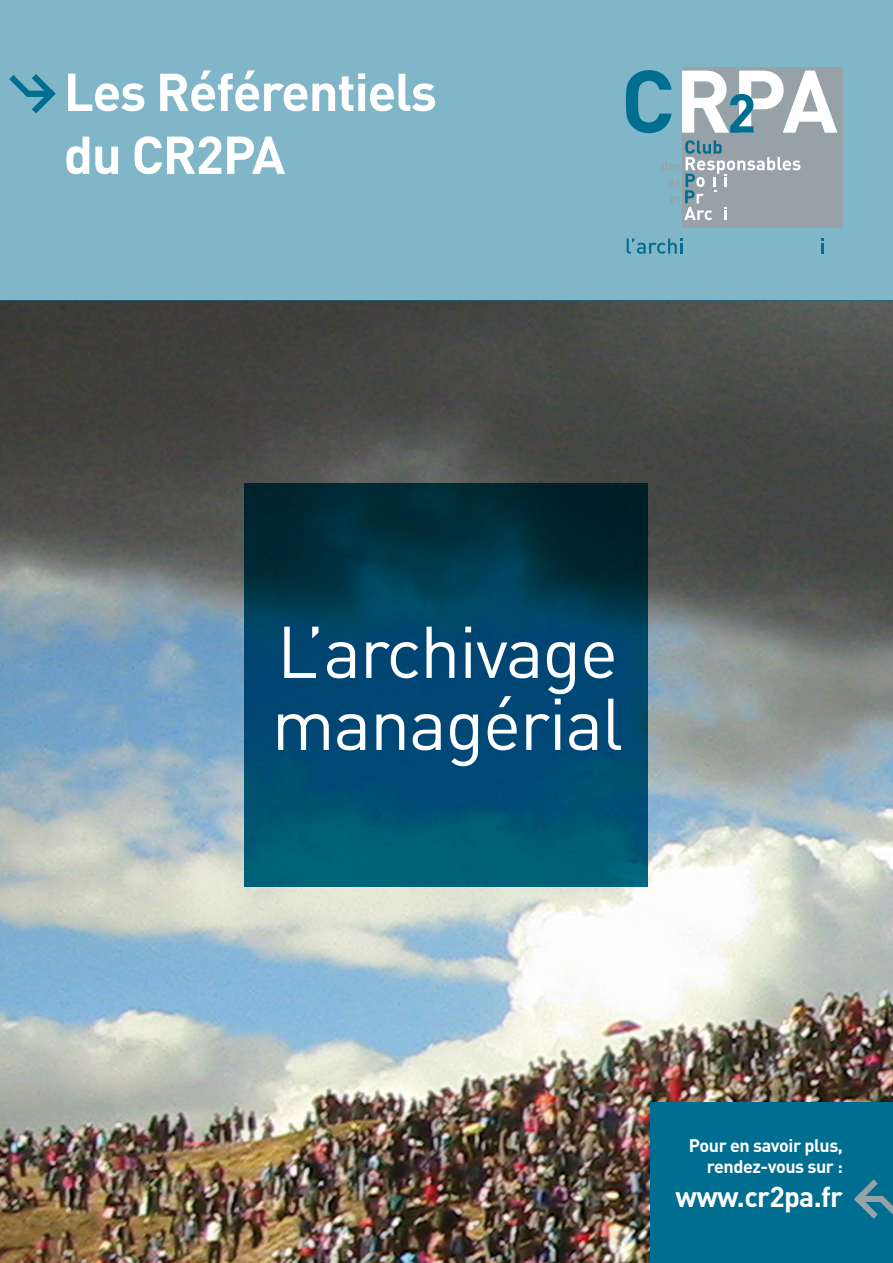
<style>
.page{position:relative;width:893px;height:1263px;background:#fff}
.page>*{position:absolute;margin:0;border:0;box-sizing:border-box;transform-origin:0 0}
.t1{font:72px/72px "DIN";letter-spacing:-.02em;color:#fff}
.t2{font:700 52.35px/62.8px "DIN";letter-spacing:-.025em;color:#fff}
.t3{font:700 28.35px "DIN";letter-spacing:-.025em;color:#fff}
.t4{font:700 18px/21.6px "DIN";letter-spacing:-.025em;color:#fff;text-align:right}
</style>
<div class="page">
<img style="left:0;top:301px;width:893px;height:962px">
<svg style="left:244px;top:483px;width:404px;height:404px;background:#004462"></svg>
<div style="left:0;top:0;width:893px;height:301px;background:#80b6c7"></div>
<div style="left:651px;top:1102px;width:242px;height:161px;background:#006e90"></div>
<svg style="left:854px;top:1179px;width:39px;height:40px"></svg>
<svg style="left:9px;top:74px;width:47px;height:40px"></svg>
<div style="left:682px;top:67px;width:161px;height:161px;background:#97a1a8"></div>
<svg style="left:626px;top:70px;width:46px;height:63px"></svg>
<svg style="left:682px;top:71px;width:155px;height:62px"></svg>
<svg style="left:662px;top:140px;width:138px;height:80px"></svg>
<svg style="left:627px;top:238px;width:55px;height:16px"></svg>
<svg style="left:821px;top:238px;width:2px;height:16px"></svg>
<p class="t2" style="left:64px;top:58px;width:375px">Les Référentiels du CR2PA</p>
<p class="t1" style="left:272px;top:615px;width:353px">L’archivage managérial</p>
<p class="t4" style="left:689px;top:1134px;width:156px">Pour en savoir plus, rendez-vous sur :</p>
<p class="t3" style="left:676px;top:1178px;width:169px">www.cr2pa.fr</p>
</div>
